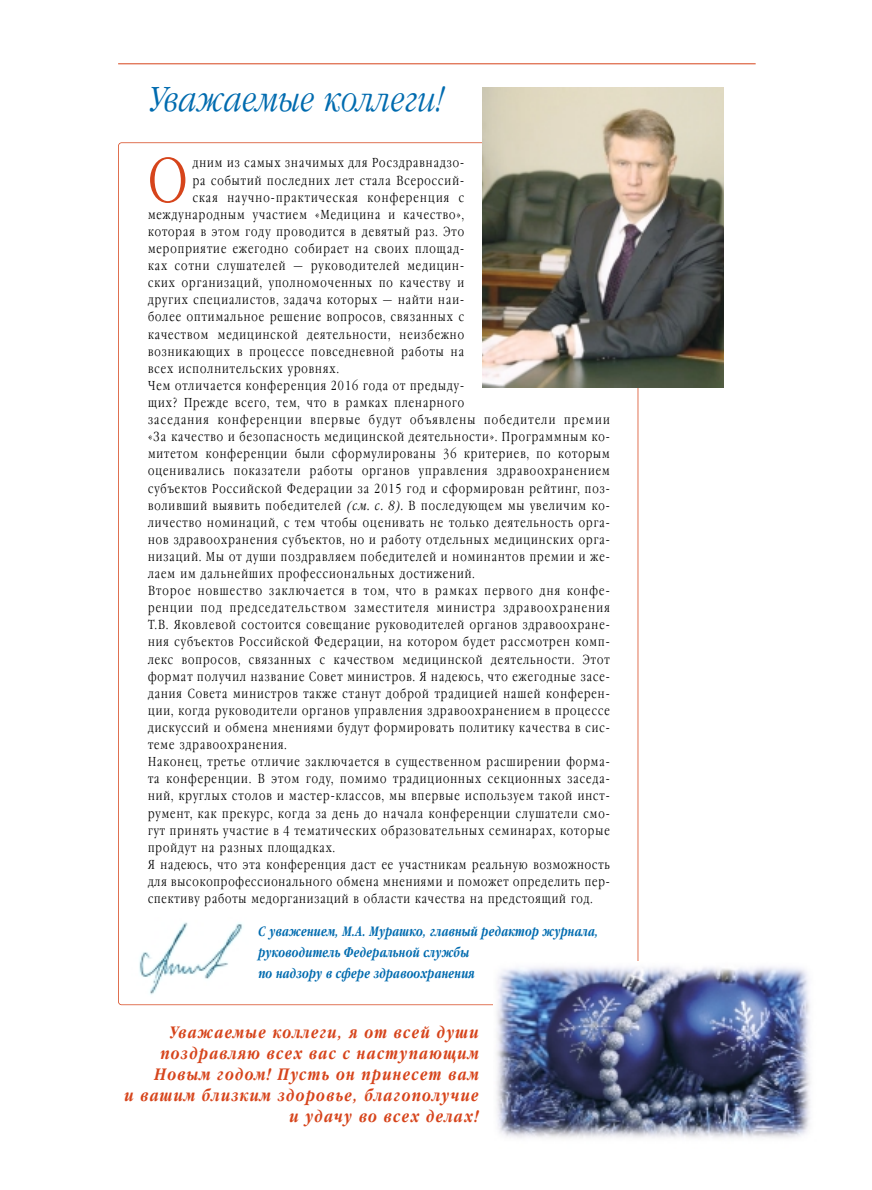
<style>
.page{position:relative;width:872px;height:1190px;background:#fff}
.page>*{position:absolute;margin:0;border:0;box-sizing:border-box;transform-origin:0 0}
.t1{font:300 61.8px "Garamond Narrow C";color:#d6441b;scale:.92 1}
.t2{font:italic 300 34.35px "Garamond Narrow C";letter-spacing:.01em;color:#006baf}
.t3{font:italic 700 16.5px/21px "Garamond Narrow C";letter-spacing:.09em;color:#d6441b;text-align:right;scale:.96 1}
.t4{font:italic 700 13.5px/21px "Garamond Narrow C";letter-spacing:.025em;color:#006baf;scale:.9 1}
.t5{font:300 12.9px "Garamond Narrow C";letter-spacing:.085em;color:#000;scale:.96 1}
.t6{font:300 12.9px "Garamond Narrow C";letter-spacing:.105em;color:#000;scale:.96 1}
.s1{font-style:italic}
</style>
<div class="page">
<hr style="left:118px;top:63px;width:637px;height:1px;background:#d6441b">
<img style="left:139px;top:922px;width:104px;height:73px">
<img style="left:496px;top:966px;width:315px;height:172px">
<img style="left:482px;top:87px;width:241px;height:301px">
<h2 class="t2" style="left:149px;top:85px;width:296px">Уважаемые коллеги!</h2>
<h1 class="t1" style="left:148px;top:159px;width:44px">O</h1>
<p class="t5" style="left:193px;top:159px;width:284px">дним из самых значимых для Росздравнадзо-</p>
<p class="t5" style="left:193px;top:176px;width:284px">ра событий последних лет стала Всероссий-</p>
<p class="t5" style="left:193px;top:193px;width:284px">ская научно-практическая конференция с</p>
<p class="t5" style="left:148px;top:210px;width:331px">международным участием «Медицина и качество»,</p>
<p class="t5" style="left:148px;top:227px;width:331px">которая в этом году проводится в девятый раз. Это</p>
<p class="t5" style="left:148px;top:244px;width:331px">мероприятие ежегодно собирает на своих площад-</p>
<p class="t5" style="left:148px;top:261px;width:331px">ках сотни слушателей — руководителей медицин-</p>
<p class="t5" style="left:148px;top:278px;width:331px">ских организаций, уполномоченных по качеству и</p>
<p class="t5" style="left:148px;top:295px;width:331px">других специалистов, задача которых — найти наи-</p>
<p class="t5" style="left:148px;top:312px;width:331px">более оптимальное решение вопросов, связанных с</p>
<p class="t5" style="left:148px;top:330px;width:331px">качеством медицинской деятельности, неизбежно</p>
<p class="t5" style="left:148px;top:347px;width:331px">возникающих в процессе повседневной работы на</p>
<p class="t5" style="left:148px;top:364px;width:200px">всех исполнительских уровнях.</p>
<p class="t5" style="left:148px;top:381px;width:331px">Чем отличается конференция 2016 года от предыду-</p>
<p class="t5" style="left:148px;top:398px;width:331px">щих? Прежде всего, тем, что в рамках пленарного</p>
<p class="t6" style="left:148px;top:415px;width:482px">заседания конференции впервые будут объявлены победители премии</p>
<p class="t5" style="left:148px;top:432px;width:482px">«За качество и безопасность медицинской деятельности». Программным ко-</p>
<p class="t5" style="left:148px;top:449px;width:482px">митетом конференции были сформулированы 36 критериев, по которым</p>
<p class="t5" style="left:148px;top:466px;width:482px">оценивались показатели работы органов управления здравоохранением</p>
<p class="t5" style="left:148px;top:483px;width:482px">субъектов Российской Федерации за 2015 год и сформирован рейтинг, поз-</p>
<p class="t5" style="left:148px;top:501px;width:482px">воливший выявить победителей <span class="s1">(см. с. 8).</span> В последующем мы увеличим ко-</p>
<p class="t5" style="left:148px;top:518px;width:482px">личество номинаций, с тем чтобы оценивать не только деятельность орга-</p>
<p class="t5" style="left:148px;top:535px;width:482px">нов здравоохранения субъектов, но и работу отдельных медицинских орга-</p>
<p class="t5" style="left:148px;top:552px;width:482px">низаций. Мы от души поздравляем победителей и номинантов премии и же-</p>
<p class="t5" style="left:148px;top:569px;width:342px">лаем им дальнейших профессиональных достижений.</p>
<p class="t5" style="left:148px;top:586px;width:482px">Второе новшество заключается в том, что в рамках первого дня конфе-</p>
<p class="t5" style="left:148px;top:603px;width:482px">ренции под председательством заместителя министра здравоохранения</p>
<p class="t5" style="left:148px;top:620px;width:482px">Т.В. Яковлевой состоится совещание руководителей органов здравоохране-</p>
<p class="t5" style="left:148px;top:637px;width:482px">ния субъектов Российской Федерации, на котором будет рассмотрен комп-</p>
<p class="t5" style="left:148px;top:654px;width:482px">лекс вопросов, связанных с качеством медицинской деятельности. Этот</p>
<p class="t5" style="left:148px;top:672px;width:482px">формат получил название Совет министров. Я надеюсь, что ежегодные засе-</p>
<p class="t5" style="left:148px;top:689px;width:482px">дания Совета министров также станут доброй традицией нашей конферен-</p>
<p class="t5" style="left:148px;top:706px;width:482px">ции, когда руководители органов управления здравоохранением в процессе</p>
<p class="t5" style="left:148px;top:723px;width:482px">дискуссий и обмена мнениями будут формировать политику качества в сис-</p>
<p class="t5" style="left:148px;top:740px;width:146px">теме здравоохранения.</p>
<p class="t5" style="left:148px;top:757px;width:482px">Наконец, третье отличие заключается в существенном расширении форма-</p>
<p class="t5" style="left:148px;top:774px;width:482px">та конференции. В этом году, помимо традиционных секционных заседа-</p>
<p class="t5" style="left:148px;top:791px;width:482px">ний, круглых столов и мастер-классов, мы впервые используем такой инст-</p>
<p class="t5" style="left:148px;top:808px;width:482px">румент, как прекурс, когда за день до начала конференции слушатели смо-</p>
<p class="t5" style="left:148px;top:825px;width:482px">гут принять участие в 4 тематических образовательных семинарах, которые</p>
<p class="t5" style="left:148px;top:843px;width:196px">пройдут на разных площадках.</p>
<p class="t5" style="left:148px;top:860px;width:482px">Я надеюсь, что эта конференция даст ее участникам реальную возможность</p>
<p class="t5" style="left:148px;top:877px;width:482px">для высокопрофессионального обмена мнениями и поможет определить пер-</p>
<p class="t5" style="left:148px;top:894px;width:464px">спективу работы медорганизаций в области качества на предстоящий год.</p>
<p class="t4" style="left:258px;top:922px;width:379px">С уважением, М.А. Мурашко, главный редактор журнала, руководитель Федеральной службы<br>по надзору в сфере здравоохранения</p>
<p class="t3" style="left:124px;top:1024px;width:370px">Уважаемые коллеги, я от всей души поздравляю всех вас с наступающим<br>Новым годом! Пусть он принесет вам<br>и вашим близким здоровье, благополучие и удачу во всех делах!</p>
</div>
